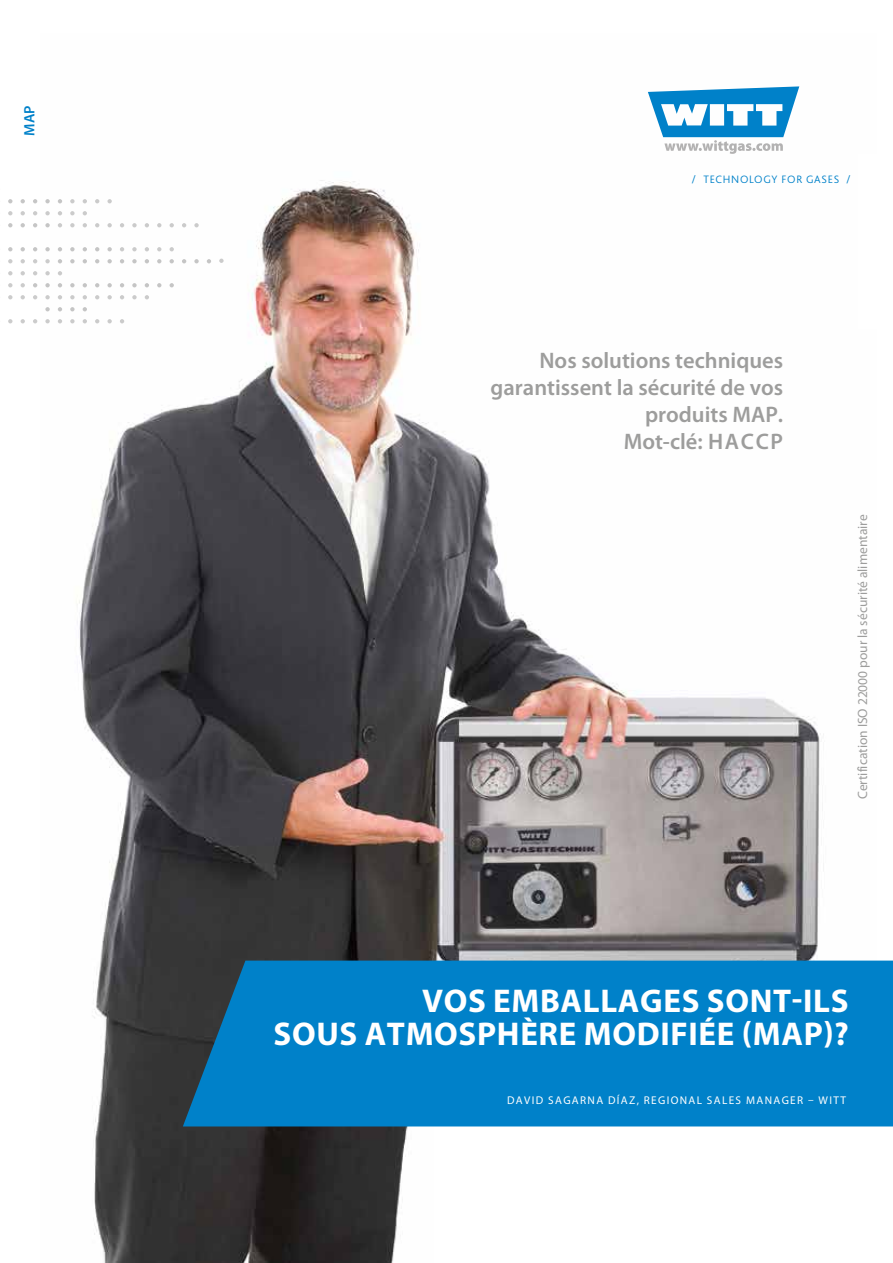
<style>
.page{position:relative;width:893px;height:1263px;background:#fff}
.page>*{position:absolute;margin:0;border:0;box-sizing:border-box;transform-origin:0 0}
.t1{font:700 33px/33px "Myriad Pro";letter-spacing:.02em;color:#fff;text-align:right}
.t2{font:600 22.5px/27px "Myriad Pro";color:#9d9d9c;text-align:right}
.t3{font:600 15px "Myriad Pro";color:#0081c9}
.t4{font:13.5px "Myriad Pro";color:#9d9d9c}
.t5{font:11.25px "Myriad Pro";letter-spacing:.12em;color:#fff}
.t6{font:300 11.25px "Bliss 2";letter-spacing:.06em;color:#0081c9}
</style>
<div class="page">
<svg style="left:8px;top:199px;width:4px;height:4px"></svg>
<svg style="left:21px;top:199px;width:4px;height:4px"></svg>
<svg style="left:33px;top:199px;width:4px;height:4px"></svg>
<svg style="left:8px;top:211px;width:4px;height:4px"></svg>
<svg style="left:21px;top:211px;width:4px;height:4px"></svg>
<svg style="left:33px;top:211px;width:4px;height:4px"></svg>
<svg style="left:8px;top:223px;width:4px;height:4px"></svg>
<svg style="left:21px;top:223px;width:4px;height:4px"></svg>
<svg style="left:33px;top:223px;width:4px;height:4px"></svg>
<svg style="left:8px;top:247px;width:4px;height:4px"></svg>
<svg style="left:21px;top:247px;width:4px;height:4px"></svg>
<svg style="left:33px;top:247px;width:4px;height:4px"></svg>
<svg style="left:8px;top:259px;width:4px;height:4px"></svg>
<svg style="left:21px;top:259px;width:4px;height:4px"></svg>
<svg style="left:33px;top:259px;width:4px;height:4px"></svg>
<svg style="left:8px;top:271px;width:4px;height:4px"></svg>
<svg style="left:21px;top:271px;width:4px;height:4px"></svg>
<svg style="left:33px;top:271px;width:4px;height:4px"></svg>
<svg style="left:33px;top:283px;width:4px;height:4px"></svg>
<svg style="left:8px;top:283px;width:4px;height:4px"></svg>
<svg style="left:21px;top:283px;width:4px;height:4px"></svg>
<svg style="left:8px;top:295px;width:4px;height:4px"></svg>
<svg style="left:21px;top:295px;width:4px;height:4px"></svg>
<svg style="left:33px;top:295px;width:4px;height:4px"></svg>
<svg style="left:8px;top:319px;width:4px;height:4px"></svg>
<svg style="left:21px;top:319px;width:4px;height:4px"></svg>
<svg style="left:33px;top:319px;width:4px;height:4px"></svg>
<img style="left:45px;top:86px;width:779px;height:1177px">
<svg style="left:648px;top:86px;width:151px;height:68px"></svg>
<div style="left:435px;top:1125px;width:458px;height:138px;background:#fff"></div>
<div style="left:183px;top:960px;width:710px;height:166px;background:#0081c9"></div>
<p class="t3" style="left:20px;top:136px;width:32px;rotate:-90deg">MAP</p>
<p class="t6" style="left:692px;top:172px;width:160px">/ TECHNOLOGY FOR GASES /</p>
<p class="t2" style="left:491px;top:346px;width:294px">Nos solutions techniques garantissent la sécurité de vos produits MAP.<br>Mot-clé: HACCP</p>
<p class="t4" style="left:854px;top:799px;width:286px;rotate:-90deg">Certification ISO 22000 pour la sécurité alimentaire</p>
<h1 class="t1" style="left:274px;top:983px;width:577px">VOS EMBALLAGES SONT-ILS<br>SOUS ATMOSPHÈRE MODIFIÉE (MAP)?</h1>
<p class="t5" style="left:507px;top:1093px;width:340px">DAVID SAGARNA DÍAZ, REGIONAL SALES MANAGER – WITT</p>
</div>
